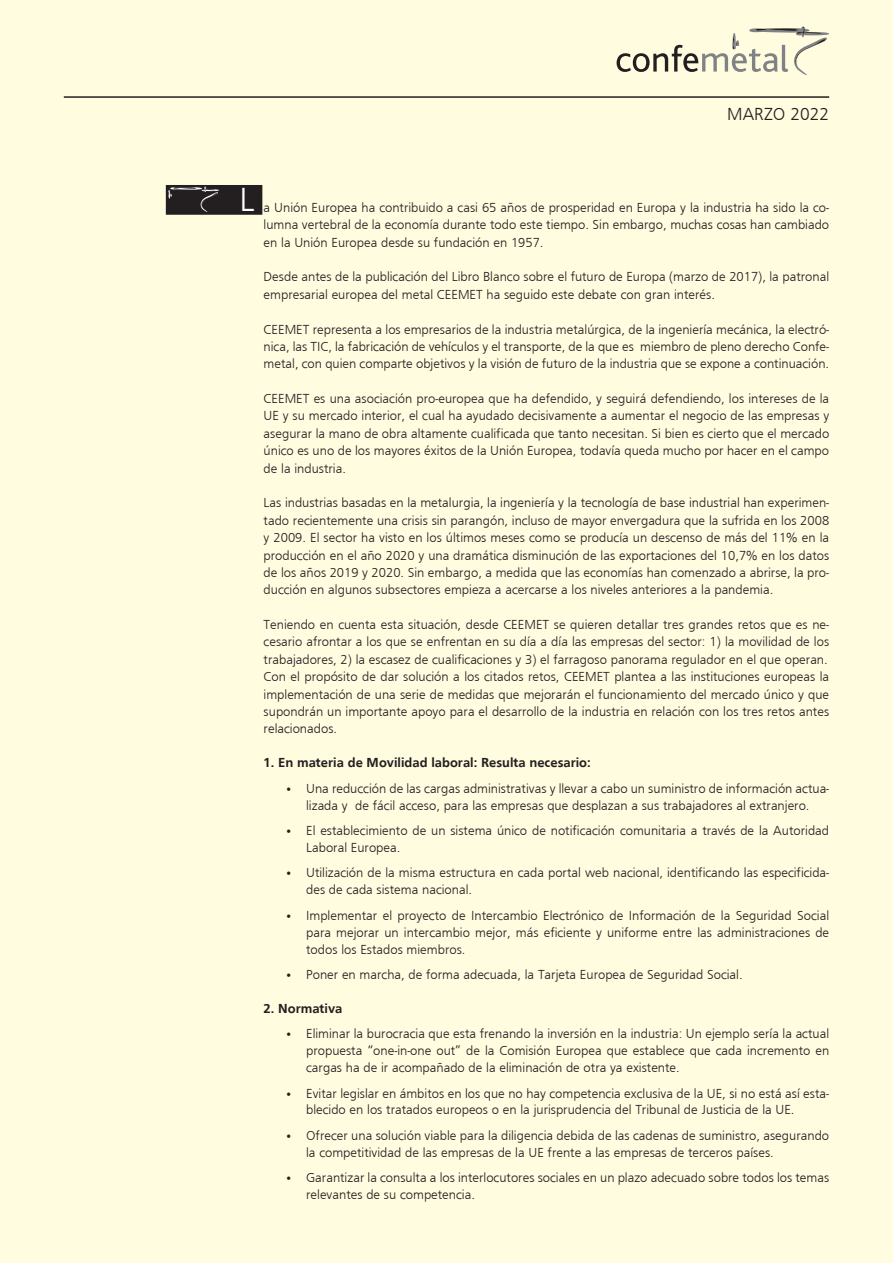
<style>
.page{position:relative;width:893px;height:1263px;background:#fffce0}
.page>*{position:absolute;margin:0;border:0;box-sizing:border-box;transform-origin:0 0}
.t1{font:300 34.5px "Frugal Sans";color:#fff}
.t2{font:300 18px "Frugal Sans";color:#231f20}
.t3{font:300 13.5px/17.4px "Frugal Sans";color:#231f20;text-align:justify}
.t4{font:700 13.5px "Frugal Sans";color:#231f20}
</style>
<div class="page">
<hr style="left:64px;top:96px;width:765px;height:2px;background:#231f20">
<svg style="left:617px;top:27px;width:212px;height:48px"></svg>
<div style="left:167px;top:186px;width:95px;height:28px;background:#231f20"></div>
<div style="left:166px;top:185px;width:96px;height:30px;border:2px solid #231f20"></div>
<svg style="left:168px;top:186px;width:51px;height:26px"></svg>
<p class="t2" style="left:727px;top:104px;width:103px">MARZO 2022</p>
<p class="t1" style="left:240px;top:180px;width:17px">L</p>
<p class="t3" style="left:264px;top:199px;width:567px">a Unión Europea ha contribuido a casi 65 años de prosperidad en Europa y la industria ha sido la co&shy;lumna vertebral de la economía durante todo este tiempo. Sin embargo, muchas cosas han cambiado en la Unión Europea desde su fundación en 1957.</p>
<p class="t3" style="left:264px;top:268px;width:567px">Desde antes de la publicación del Libro Blanco sobre el futuro de Europa (marzo de 2017), la patronal empresarial europea del metal CEEMET ha seguido este debate con gran interés.</p>
<p class="t3" style="left:264px;top:320px;width:567px">CEEMET representa a los empresarios de la industria metalúrgica, de la ingeniería mecánica, la electró&shy;nica, las TIC, la fabricación de vehículos y el transporte, de la que es miembro de pleno derecho Confe&shy;metal, con quien comparte objetivos y la visión de futuro de la industria que se expone a continuación.</p>
<p class="t3" style="left:264px;top:390px;width:567px">CEEMET es una asociación pro-europea que ha defendido, y seguirá defendiendo, los intereses de la UE y su mercado interior, el cual ha ayudado decisivamente a aumentar el negocio de las empresas y asegurar la mano de obra altamente cualificada que tanto necesitan. Si bien es cierto que el mercado único es uno de los mayores éxitos de la Unión Europea, todavía queda mucho por hacer en el campo de la industria.</p>
<p class="t3" style="left:264px;top:494px;width:567px">Las industrias basadas en la metalurgia, la ingeniería y la tecnología de base industrial han experimen&shy;tado recientemente una crisis sin parangón, incluso de mayor envergadura que la sufrida en los 2008 y 2009. El sector ha visto en los últimos meses como se producía un descenso de más del 11% en la producción en el año 2020 y una dramática disminución de las exportaciones del 10,7% en los datos de los años 2019 y 2020. Sin embargo, a medida que las economías han comenzado a abrirse, la pro&shy;ducción en algunos subsectores empieza a acercarse a los niveles anteriores a la pandemia.</p>
<p class="t3" style="left:264px;top:616px;width:567px">Teniendo en cuenta esta situación, desde CEEMET se quieren detallar tres grandes retos que es ne&shy;cesario afrontar a los que se enfrentan en su día a día las empresas del sector: 1) la movilidad de los trabajadores, 2) la escasez de cualificaciones y 3) el farragoso panorama regulador en el que operan.</p>
<p class="t3" style="left:264px;top:668px;width:567px">Con el propósito de dar solución a los citados retos, CEEMET plantea a las instituciones europeas la implementación de una serie de medidas que mejorarán el funcionamiento del mercado único y que supondrán un importante apoyo para el desarrollo de la industria en relación con los tres retos antes relacionados.</p>
<p class="t4" style="left:264px;top:755px;width:329px">1. En materia de Movilidad laboral: Resulta necesario:</p>
<p class="t3" style="left:285px;top:779px;width:546px;line-height:17px;text-align:center">• Una reducción de las cargas administrativas y llevar a cabo un suministro de información actua&shy;lizada y de fácil acceso, para las empresas que desplazan a sus trabajadores al extranjero.</p>
<p class="t3" style="left:306px;top:822px;width:524px;line-height:17px;text-indent:-21px">• El establecimiento de un sistema único de notificación comunitaria a través de la Autoridad<br>Laboral Europea.</p>
<p class="t3" style="left:306px;top:864px;width:524px;line-height:17px;text-indent:-21px">• Utilización de la misma estructura en cada portal web nacional, identificando las especificida&shy;des de cada sistema nacional.</p>
<p class="t3" style="left:306px;top:907px;width:525px;line-height:17px;text-indent:-21px">• Implementar el proyecto de Intercambio Electrónico de Información de la Seguridad Social para mejorar un intercambio mejor, más eficiente y uniforme entre las administraciones de todos los Estados miembros.</p>
<p class="t3" style="left:285px;top:966px;width:459px">• Poner en marcha, de forma adecuada, la Tarjeta Europea de Seguridad Social.</p>
<p class="t4" style="left:264px;top:1000px;width:80px">2. Normativa</p>
<p class="t3" style="left:306px;top:1025px;width:525px;line-height:17px;text-indent:-21px">• Eliminar la burocracia que esta frenando la inversión en la industria: Un ejemplo sería la actual propuesta “one-in-one out” de la Comisión Europea que establece que cada incremento en cargas ha de ir acompañado de la eliminación de otra ya existente.</p>
<p class="t3" style="left:306px;top:1084px;width:524px;line-height:17px;text-indent:-21px">• Evitar legislar en ámbitos en los que no hay competencia exclusiva de la UE, si no está así esta&shy;blecido en los tratados europeos o en la jurisprudencia del Tribunal de Justicia de la UE.</p>
<p class="t3" style="left:306px;top:1127px;width:525px;line-height:17px;text-indent:-21px">• Ofrecer una solución viable para la diligencia debida de las cadenas de suministro, asegurando la competitividad de las empresas de la UE frente a las empresas de terceros países.</p>
<p class="t3" style="left:306px;top:1169px;width:525px;line-height:17px;text-indent:-21px">• Garantizar la consulta a los interlocutores sociales en un plazo adecuado sobre todos los temas relevantes de su competencia.</p>
</div>
